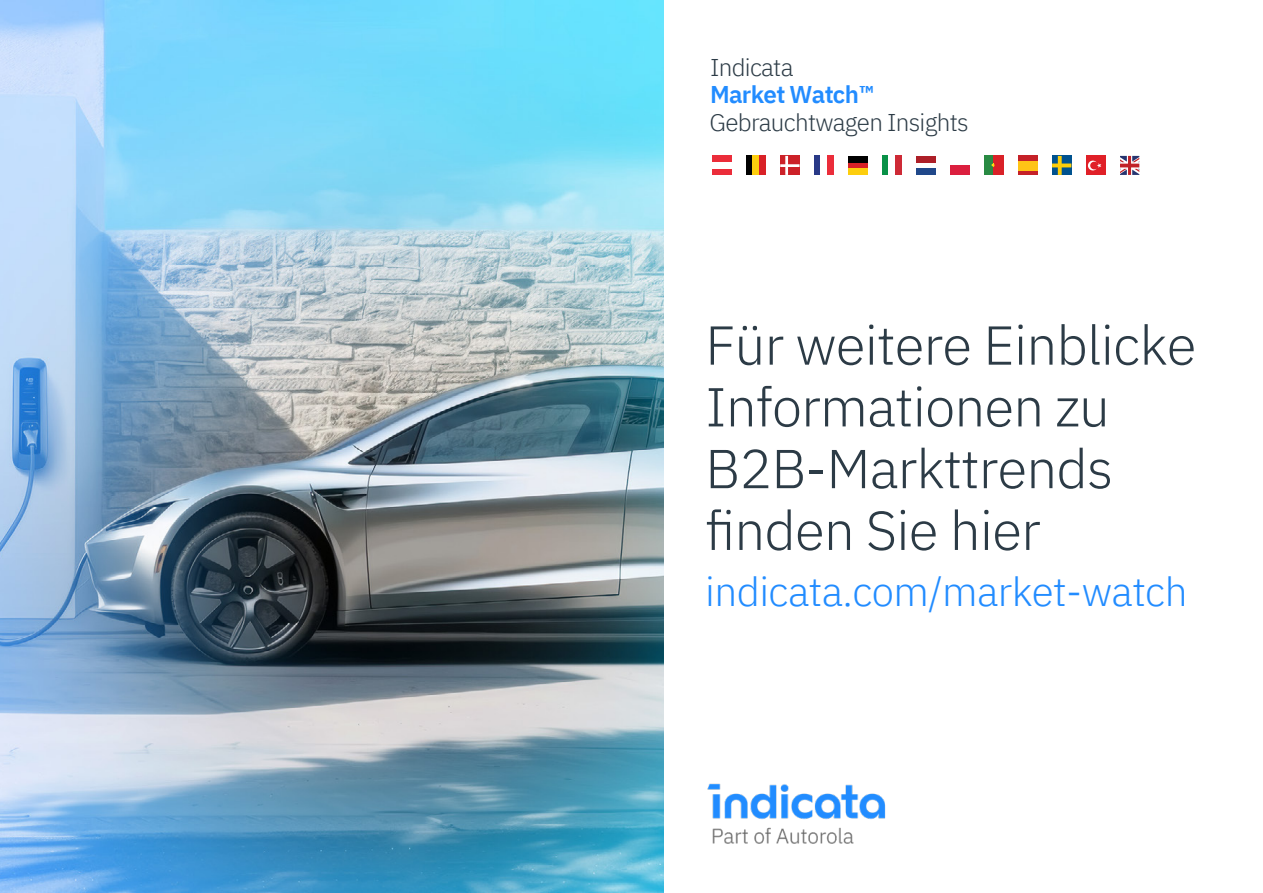
<style>
.page{position:relative;width:1263px;height:893px;background:#fff}
.page>*{position:absolute;margin:0;border:0;box-sizing:border-box;transform-origin:0 0}
.t1{font:300 54.75px/61.8px "IBM Plex Sans";letter-spacing:-.015em;color:#2c3b46}
.t2{font:300 40.5px "IBM Plex Sans";letter-spacing:-.015em;color:#228cff}
.t3{font:300 24.15px "IBM Plex Sans";letter-spacing:-.03em;color:#2c3b46}
.t4{font:600 24.15px "IBM Plex Sans";letter-spacing:-.03em;color:#228cff}
</style>
<div class="page">
<img style="left:0;top:0;width:663px;height:893px">
<div style="left:712px;top:156px;width:20px;height:19px;background:#eb2d3a"></div>
<div style="left:712px;top:162px;width:20px;height:7px;background:#fff"></div>
<svg style="left:780px;top:156px;width:19px;height:19px"></svg>
<div style="left:814px;top:156px;width:6px;height:19px;background:#293987"></div>
<div style="left:827px;top:156px;width:6px;height:19px;background:#eb2d3a"></div>
<div style="left:848px;top:162px;width:19px;height:7px;background:#d92127"></div>
<div style="left:848px;top:169px;width:19px;height:6px;background:#fdce0e"></div>
<div style="left:848px;top:156px;width:19px;height:6px;background:#010101"></div>
<div style="left:882px;top:156px;width:6px;height:19px;background:#099147"></div>
<div style="left:895px;top:156px;width:6px;height:19px;background:#ce2a36"></div>
<div style="left:746px;top:156px;width:7px;height:19px;background:#010101"></div>
<div style="left:753px;top:156px;width:6px;height:19px;background:#fdce0e"></div>
<div style="left:759px;top:156px;width:6px;height:19px;background:#d92127"></div>
<div style="left:916px;top:169px;width:19px;height:6px;background:#20488a"></div>
<div style="left:916px;top:156px;width:19px;height:6px;background:#ad1f28"></div>
<div style="left:950px;top:166px;width:19px;height:9px;background:#db1f3e"></div>
<div style="left:984px;top:156px;width:9px;height:19px;background:#298a43"></div>
<div style="left:993px;top:156px;width:10px;height:19px;background:#d92128"></div>
<svg style="left:991px;top:163px;width:4px;height:4px"></svg>
<div style="left:1018px;top:156px;width:19px;height:19px;background:#c52128"></div>
<div style="left:1018px;top:161px;width:19px;height:9px;background:#ffc416"></div>
<svg style="left:1052px;top:156px;width:19px;height:19px"></svg>
<div style="left:1086px;top:156px;width:19px;height:19px;background:#e02028"></div>
<svg style="left:1088px;top:161px;width:13px;height:9px"></svg>
<svg style="left:1120px;top:156px;width:19px;height:19px"></svg>
<img style="left:707px;top:783px;width:179px;height:61px">
<p class="t3" style="left:710px;top:55px;width:85px">Indicata</p>
<p class="t4" style="left:710px;top:81px;width:166px">Market Watchô</p>
<p class="t3" style="left:710px;top:110px;width:261px">Gebrauchtwagen Insights</p>
<p class="t1" style="left:705px;top:315px;width:493px">F¸r weitere Einblicke<br>Informationen zu<br>B2B-Markttrends finden Sie hier</p>
<p class="t2" style="left:705px;top:570px;width:484px">indicata.com/market-watch</p>
</div>
